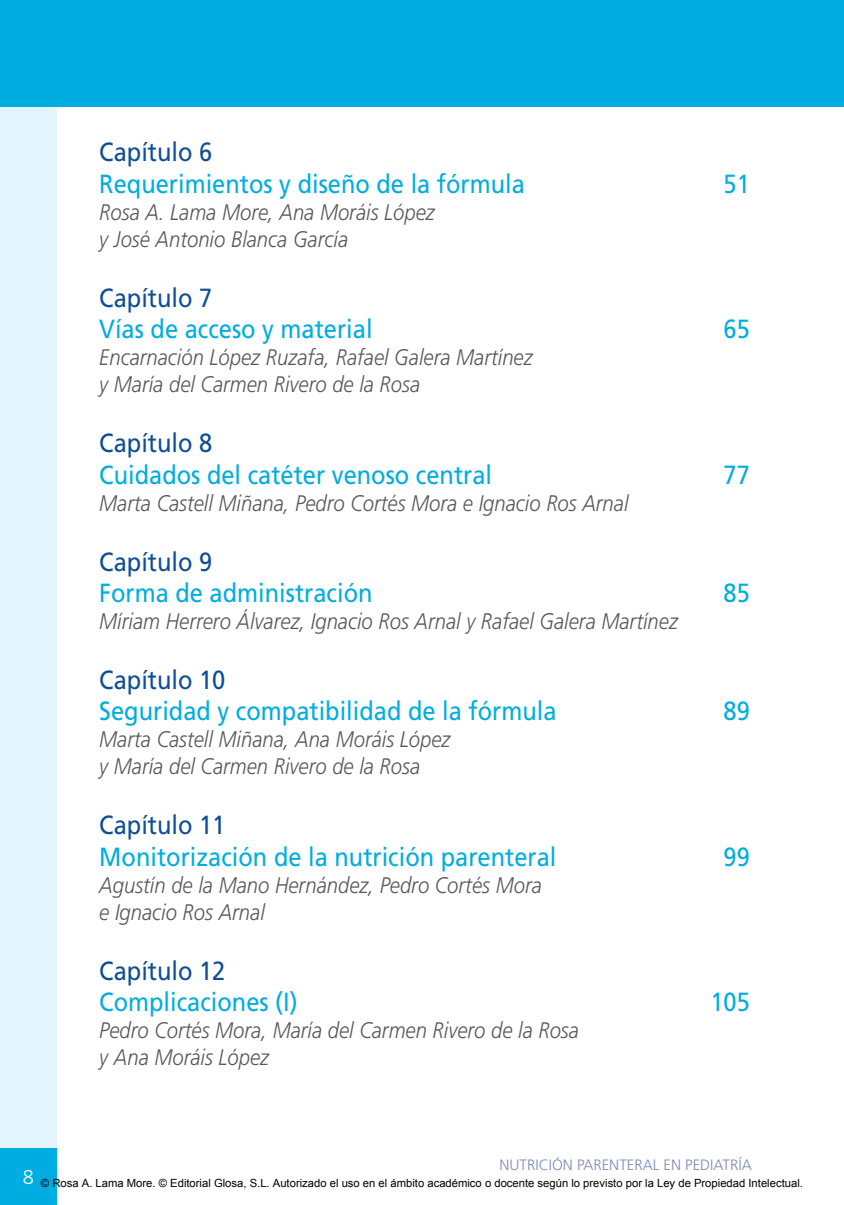
<style>
.page{position:relative;width:844px;height:1205px;background:#fff}
.page>*{position:absolute;margin:0;border:0;box-sizing:border-box;transform-origin:0 0}
.t1{font:26.25px "Frutiger";color:#00ade0;scale:.9 1}
.t2{font:26.25px "Frutiger";color:#0e4e96;scale:.9 1}
.t3{font:italic 300 22.5px/27px "Frutiger";color:#58595b;scale:.9 1}
.t4{font:300 20px "Frutiger";color:#fff}
.t5{font:300 15px "Frutiger";color:#7e89bb}
.t6{font:11.25px "Arial";color:#000}
</style>
<div class="page">
<div style="left:0;top:0;width:57px;height:1205px;background:#e4f5fd"></div>
<div style="left:0;top:0;width:843px;height:106px;background:#00ade0"></div>
<div style="left:0;top:1148px;width:57px;height:57px;background:#00ade0"></div>
<p class="t2" style="left:99px;top:137px;width:127px">Capítulo 6</p>
<p class="t1" style="left:99px;top:168px;width:474px">Requerimientos y diseño de la fórmula</p>
<p class="t1" style="left:723px;top:168px;width:31px">51</p>
<p class="t3" style="left:99px;top:199px;width:374px">Rosa A. Lama More, Ana Moráis López y José Antonio Blanca García</p>
<p class="t2" style="left:99px;top:282px;width:127px">Capítulo 7</p>
<p class="t1" style="left:99px;top:314px;width:305px">Vías de acceso y material</p>
<p class="t1" style="left:723px;top:314px;width:31px">65</p>
<p class="t3" style="left:99px;top:344px;width:483px">Encarnación López Ruzafa, Rafael Galera Martínez y María del Carmen Rivero de la Rosa</p>
<p class="t2" style="left:99px;top:428px;width:127px">Capítulo 8</p>
<p class="t1" style="left:99px;top:459px;width:438px">Cuidados del catéter venoso central</p>
<p class="t1" style="left:723px;top:459px;width:31px">77</p>
<p class="t3" style="left:99px;top:490px;width:589px">Marta Castell Miñana, Pedro Cortés Mora e Ignacio Ros Arnal</p>
<p class="t2" style="left:99px;top:546px;width:127px">Capítulo 9</p>
<p class="t1" style="left:99px;top:577px;width:305px">Forma de administración</p>
<p class="t1" style="left:723px;top:577px;width:31px">85</p>
<p class="t3" style="left:99px;top:608px;width:644px">Míriam Herrero Álvarez, Ignacio Ros Arnal y Rafael Galera Martínez</p>
<p class="t2" style="left:99px;top:664px;width:142px">Capítulo 10</p>
<p class="t1" style="left:99px;top:696px;width:509px">Seguridad y compatibilidad de la fórmula</p>
<p class="t1" style="left:723px;top:696px;width:31px">89</p>
<p class="t3" style="left:99px;top:726px;width:392px">Marta Castell Miñana, Ana Moráis López y María del Carmen Rivero de la Rosa</p>
<p class="t2" style="left:99px;top:810px;width:142px">Capítulo 11</p>
<p class="t1" style="left:99px;top:841px;width:509px">Monitorización de la nutrición parenteral</p>
<p class="t1" style="left:723px;top:841px;width:31px">99</p>
<p class="t3" style="left:99px;top:872px;width:493px">Agustín de la Mano Hernández, Pedro Cortés Mora e Ignacio Ros Arnal</p>
<p class="t2" style="left:99px;top:955px;width:142px">Capítulo 12</p>
<p class="t1" style="left:99px;top:986px;width:222px">Complicaciones (I)</p>
<p class="t1" style="left:710px;top:986px;width:45px">105</p>
<p class="t3" style="left:99px;top:1017px;width:534px">Pedro Cortés Mora, María del Carmen Rivero de la Rosa y Ana Moráis López</p>
<p class="t5" style="left:499px;top:1156px;width:9px">NUTRICI</p>
<p class="t5" style="left:552px;top:1156px;width:41px">ÓN PARENTERAL</p>
<p class="t5" style="left:663px;top:1156px;width:55px">EN PEDIATR</p>
<p class="t5" style="left:738px;top:1156px;width:12px">ÍA</p>
<p class="t4" style="left:23px;top:1166px;width:13px">8</p>
<p class="t6" style="left:41px;top:1175px;width:763px">© Rosa A. Lama More. © Editorial Glosa, S.L. Autorizado el uso en el ámbito académico o docente según lo previsto por la Ley de Propiedad Intelectual.</p>
</div>
